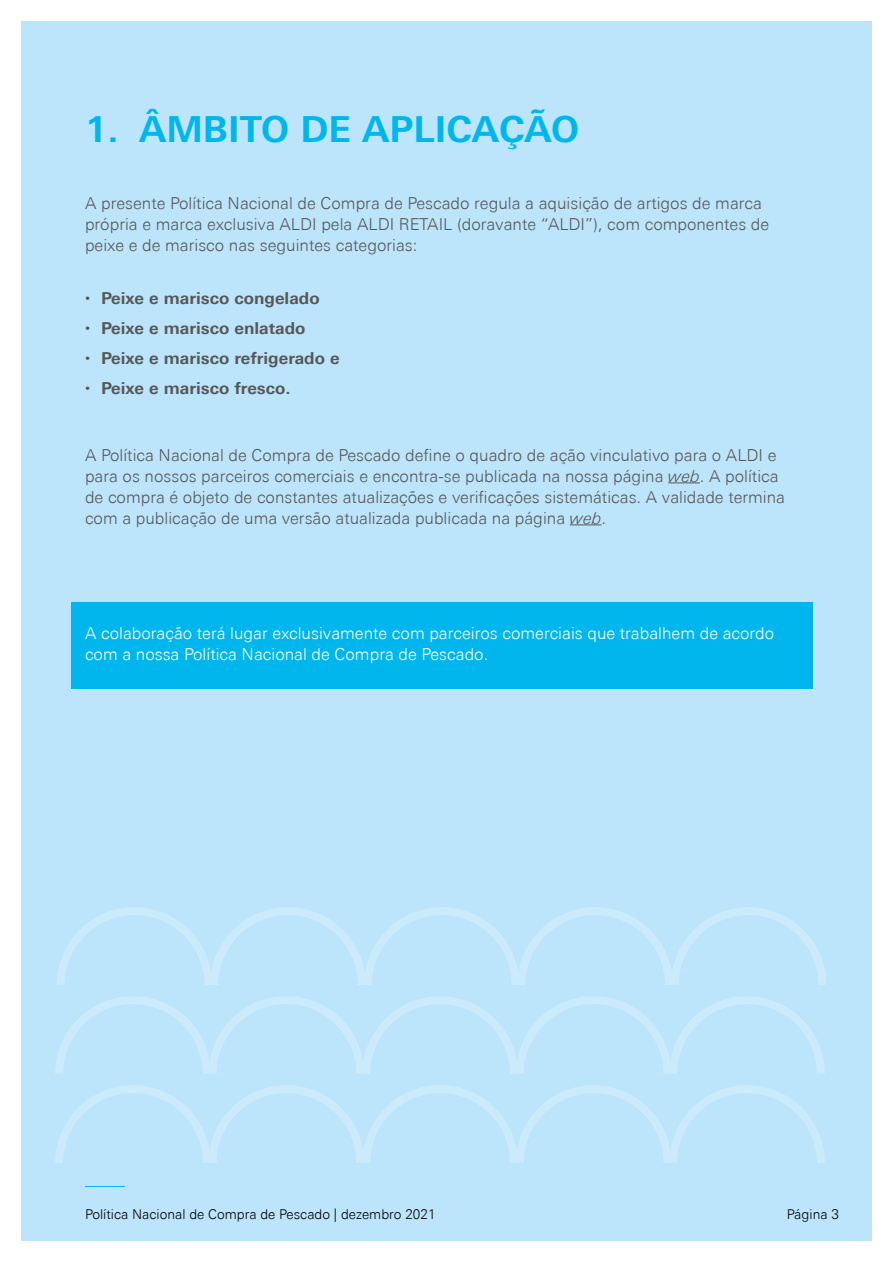
<style>
.page{position:relative;width:893px;height:1263px;background:#fff}
.page>*{position:absolute;margin:0;border:0;box-sizing:border-box;transform-origin:0 0}
.t1{font:700 36px "Univers Next Pro";color:#00b6ed}
.t2{font:300 16.5px/21px "Univers Next Pro";color:#575756}
.t3{font:300 16.5px/21px "Univers Next Pro";color:#fff}
.t4{font:700 16.5px/30px "Univers Next Pro";color:#575756}
.t5{font:300 13.5px "Univers Next Pro";color:#000}
.s1{font-family:"DIN Pro";font-weight:900}
.s2{font-style:italic}
</style>
<div class="page">
<div style="left:21px;top:21px;width:851px;height:1221px;background:#bce4fa"></div>
<div style="left:71px;top:602px;width:741px;height:87px;background:#00b6ed"></div>
<hr style="left:85px;top:1186px;width:40px;height:1px;background:#00b6ed">
<hr style="left:668px;top:482px;width:32px;height:1px;background:#575756">
<hr style="left:570px;top:524px;width:31px;height:1px;background:#575756">
<svg style="left:57px;top:907px;width:769px;height:78px"></svg>
<svg style="left:55px;top:996px;width:770px;height:78px"></svg>
<svg style="left:55px;top:1085px;width:770px;height:78px"></svg>
<h1 class="t1" style="left:85px;top:107px;width:496px">1. ÂMBITO DE APLICAÇÃO</h1>
<p class="t2" style="left:85px;top:192px;width:686px">A presente Política Nacional de Compra de Pescado regula a aquisição de artigos de marca própria e marca exclusiva ALDI pela ALDI RETAIL (doravante “ALDI”), com componentes de peixe e de marisco nas seguintes categorias:</p>
<p class="t4" style="left:85px;top:283px;width:256px"><span class="s1">·</span> Peixe e marisco congelado<br><span class="s1">·</span> Peixe e marisco enlatado<br><span class="s1">·</span> Peixe e marisco refrigerado e <span class="s1">·</span> Peixe e marisco fresco.</p>
<p class="t2" style="left:85px;top:444px;width:702px">A Política Nacional de Compra de Pescado define o quadro de ação vinculativo para o ALDI e para os nossos parceiros comerciais e encontra-se publicada na nossa página <span class="s2">web</span>. A política de compra é objeto de constantes atualizações e verificações sistemáticas. A validade termina com a publicação de uma versão atualizada publicada na página <span class="s2">web</span>.</p>
<p class="t3" style="left:85px;top:623px;width:691px">A colaboração terá lugar exclusivamente com parceiros comerciais que trabalhem de acordo com a nossa Política Nacional de Compra de Pescado.</p>
<p class="t5" style="left:85px;top:1206px;width:356px">Intern tional Buying P licy for Cotton | As of January 2020</p>
<p class="t5" style="left:85px;top:1206px;width:352px">Política Nacional de Compra de Pescado | dezembro 2021</p>
<p class="t5" style="left:787px;top:1206px;width:42px">Página</p>
<p class="t5" style="left:797px;top:1206px;width:43px">Seite 3</p>
</div>
